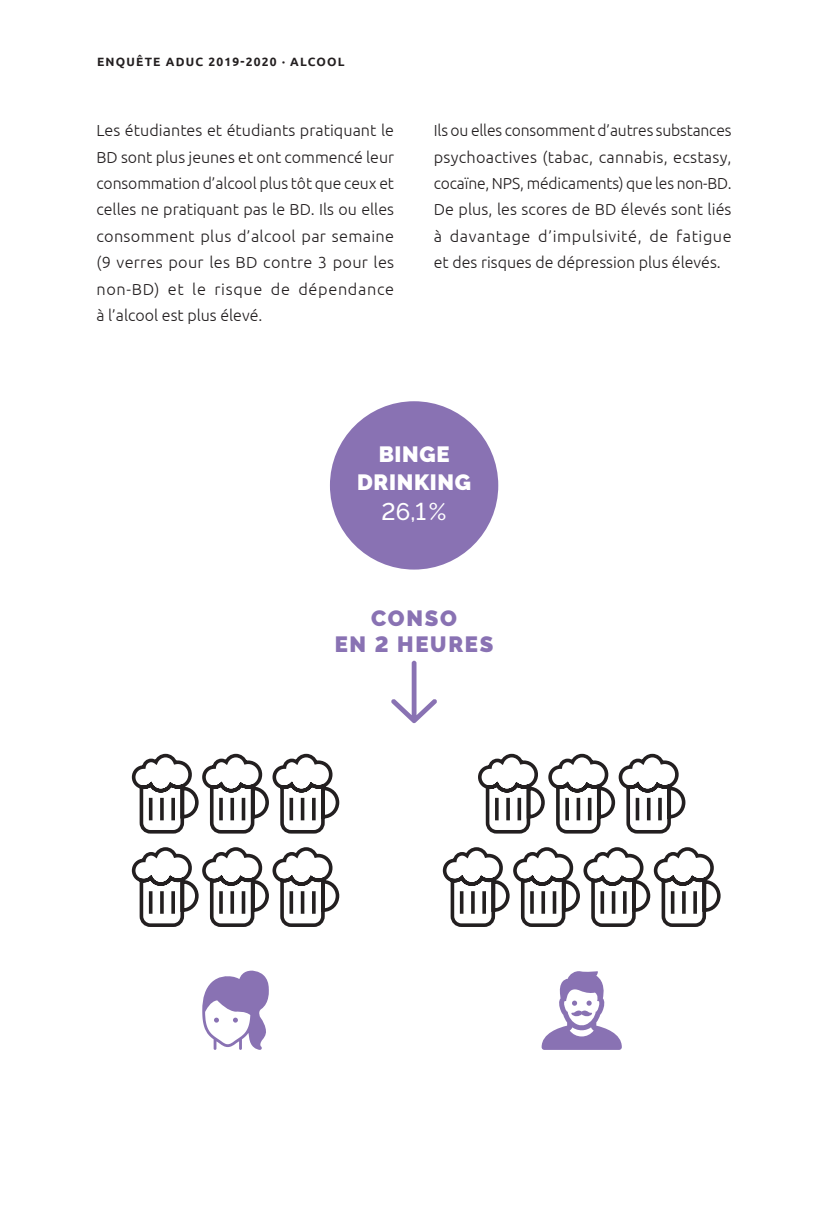
<style>
.page{position:relative;width:828px;height:1225px;background:#fff}
.page>*{position:absolute;margin:0;border:0;box-sizing:border-box;transform-origin:0 0}
.t1{font:500 24px "Raleway";color:#fff}
.T_2{font:900 22px/26.4px "Raleway";letter-spacing:.08em;color:#8972b3;text-align:center}
.t2{font:900 22px/27.6px "Raleway";letter-spacing:.03em;color:#fff;text-align:center}
.t3{font:300 16px/26.4px "Ubuntu";color:#231f20;text-align:justify}
.En-tête{font:700 12px "Ubuntu";letter-spacing:.1em;color:#231f20}
</style>
<div class="page">
<svg style="left:391px;top:660px;width:46px;height:63px"></svg>
<svg style="left:131px;top:753px;width:209px;height:81px"></svg>
<svg style="left:131px;top:847px;width:209px;height:80px"></svg>
<svg style="left:442px;top:847px;width:279px;height:80px"></svg>
<svg style="left:478px;top:753px;width:208px;height:81px"></svg>
<svg style="left:541px;top:971px;width:81px;height:79px"></svg>
<svg style="left:202px;top:970px;width:67px;height:80px"></svg>
<div style="left:330px;top:401px;width:168px;height:168px;background:#8972b3;border-radius:50%"></div>
<p class="En-tête" style="left:97px;top:54px;width:249px">ENQUÊTE ADUC 2019-2020 · ALCOOL</p>
<p class="t3" style="left:96px;top:117px;width:299px">Les étudiantes et étudiants pratiquant le BD sont plus jeunes et ont commencé leur consommation d’alcool plus tôt que ceux et celles ne pratiquant pas le BD. Ils ou elles consomment plus d’alcool par semaine (9 verres pour les BD contre 3 pour les non-BD) et le risque de dépendance à l’alcool est plus élevé.</p>
<p class="t3" style="left:434px;top:117px;width:299px">Ils ou elles consomment d’autres substances psychoactives (tabac, cannabis, ecstasy, cocaïne, NPS, médicaments) que les non-BD.<br>De plus, les scores de BD élevés sont liés à davantage d’impulsivité, de fatigue et des risques de dépression plus élevés.</p>
<p class="t2" style="left:357px;top:441px;width:115px">BINGE<br>DRINKING</p>
<p class="t1" style="left:381px;top:497px;width:66px">26,1 %</p>
<p class="T_2" style="left:335px;top:605px;width:160px">CONSO<br>EN 2 HEURES</p>
</div>
